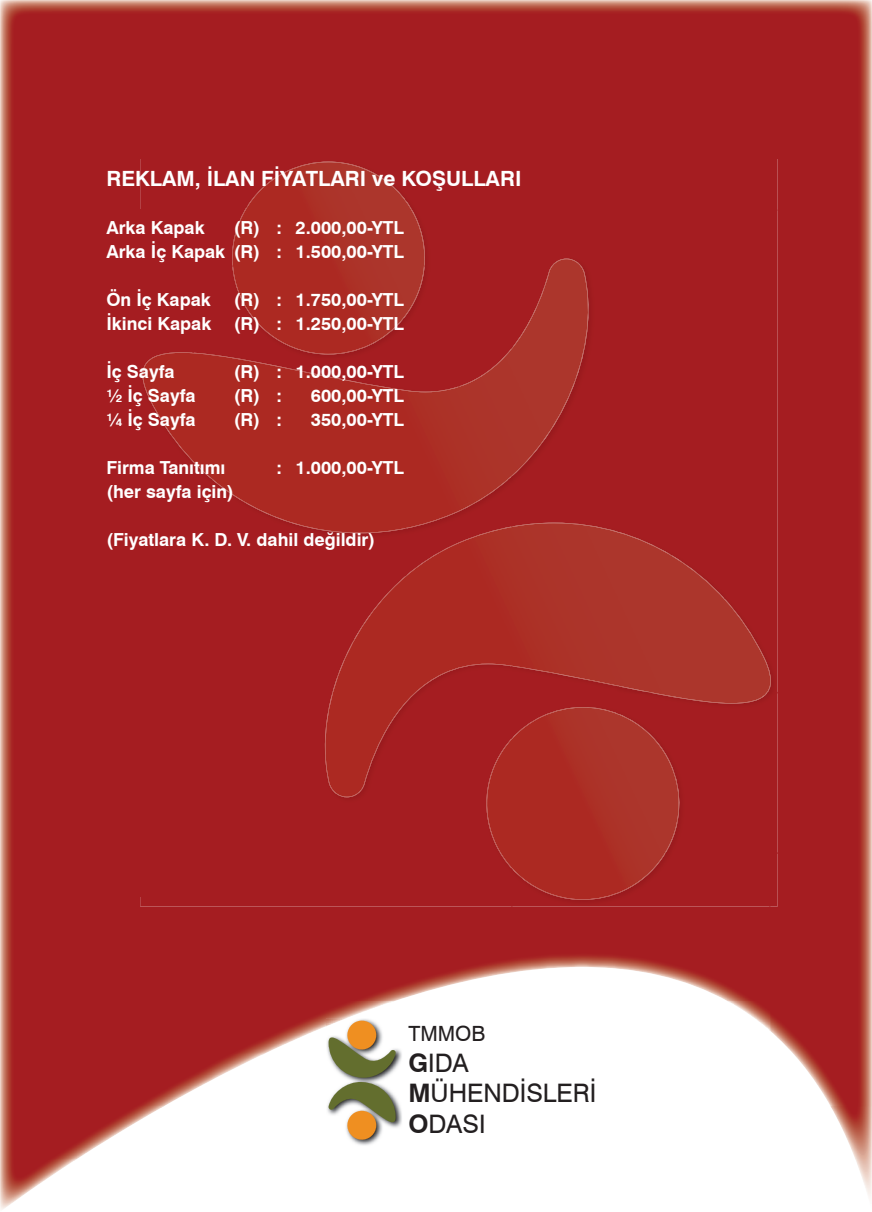
<style>
.page{position:relative;width:872px;height:1212px;background:#fff}
.page>*{position:absolute;margin:0;border:0;box-sizing:border-box;transform-origin:0 0}
.t1{font:25.5px/30.6px "Swiss 721 BT";color:#231f20}
.t2{font:700 21px "Swiss 721 BT";color:#fff}
.t3{font:21px "Swiss 721 BT";color:#231f20}
.t4{font:700 18px/24px "Swiss 721 BT";color:#fff;text-align:right}
.s1{font-weight:700}
</style>
<div class="page">
<img style="left:0;top:0;width:872px;height:209px">
<img style="left:770px;top:209px;width:102px;height:897px">
<img style="left:830px;top:1106px;width:42px;height:91px">
<img style="left:0;top:896px;width:770px;height:105px">
<img style="left:728px;top:1001px;width:42px;height:30px">
<img style="left:0;top:1001px;width:394px;height:52px">
<img style="left:0;top:1053px;width:265px;height:53px">
<img style="left:0;top:1106px;width:164px;height:54px">
<img style="left:0;top:209px;width:140px;height:687px">
<img style="left:0;top:1159px;width:76px;height:51px">
<img style="left:326px;top:1018px;width:76px;height:127px">
<img style="left:326px;top:1018px;width:21px;height:8px">
<svg style="left:328px;top:1019px;width:68px;height:122px"></svg>
<div style="left:140px;top:640px;width:371px;height:266px;background:#a51d21"></div>
<div style="left:511px;top:854px;width:266px;height:52px;background:#a51d21"></div>
<div style="left:684px;top:693px;width:93px;height:161px;background:#a51d21"></div>
<div style="left:725px;top:159px;width:52px;height:534px;background:#a51d21"></div>
<div style="left:140px;top:480px;width:170px;height:160px;background:#a51d21"></div>
<div style="left:672px;top:159px;width:53px;height:364px;background:#a51d21"></div>
<div style="left:619px;top:159px;width:53px;height:364px;background:#a51d21"></div>
<div style="left:512px;top:159px;width:107px;height:364px;background:#a51d21"></div>
<img style="left:140px;top:427px;width:2px;height:53px">
<div style="left:460px;top:159px;width:52px;height:100px;background:#a51d21"></div>
<div style="left:140px;top:159px;width:52px;height:268px;background:#a51d21"></div>
<div style="left:192px;top:159px;width:54px;height:100px;background:#a51d21"></div>
<div style="left:407px;top:159px;width:53px;height:100px;background:#a51d21"></div>
<img style="left:246px;top:159px;width:161px;height:3px">
<img style="left:227px;top:162px;width:203px;height:97px">
<img style="left:481px;top:797px;width:203px;height:103px">
<img style="left:142px;top:259px;width:461px;height:274px">
<img style="left:310px;top:523px;width:461px;height:274px">
<p class="t2" style="left:106px;top:166px;width:416px">REKLAM, İLAN FİYATLARI ve KOŞULLARI</p>
<p class="t4" style="left:106px;top:215px;width:100px">Arka Kapak</p>
<p class="t4" style="left:106px;top:215px;width:299px">(R) : 2.000,00-YTL<br>Arka İç Kapak (R) : 1.500,00-YTL</p>
<p class="t4" style="left:106px;top:287px;width:106px">Ön İç Kapak</p>
<p class="t4" style="left:234px;top:287px;width:172px">(R) : 1.750,00-YTL</p>
<p class="t4" style="left:106px;top:311px;width:106px">İkinci Kapak</p>
<p class="t4" style="left:234px;top:311px;width:172px">(R) : 1.250,00-YTL</p>
<p class="t4" style="left:106px;top:359px;width:70px">İç Sayfa</p>
<p class="t4" style="left:234px;top:359px;width:172px">(R) : 1.000,00-YTL</p>
<p class="t4" style="left:106px;top:383px;width:91px">½ İç Sayfa</p>
<p class="t4" style="left:234px;top:383px;width:50px">(R) :</p>
<p class="t4" style="left:311px;top:383px;width:95px">600,00-YTL</p>
<p class="t4" style="left:106px;top:407px;width:91px">¼ İç Sayfa</p>
<p class="t4" style="left:234px;top:407px;width:50px">(R) :</p>
<p class="t4" style="left:311px;top:407px;width:95px">350,00-YTL</p>
<p class="t4" style="left:106px;top:455px;width:121px">Firma Tanıtımı</p>
<p class="t4" style="left:276px;top:455px;width:129px">: 1.000,00-YTL</p>
<p class="t4" style="left:106px;top:479px;width:129px">(her sayfa için)</p>
<p class="t4" style="left:106px;top:527px;width:270px">(Fiyatlara K. D. V. dahil değildir)</p>
<p class="t3" style="left:408px;top:1021px;width:78px">TMMOB</p>
<h1 class="t1" style="left:408px;top:1047px;width:189px"><span class="s1">G</span>IDA<br><span class="s1">M</span>ÜHENDİSLERİ<br><span class="s1">O</span>DASI</h1>
</div>
